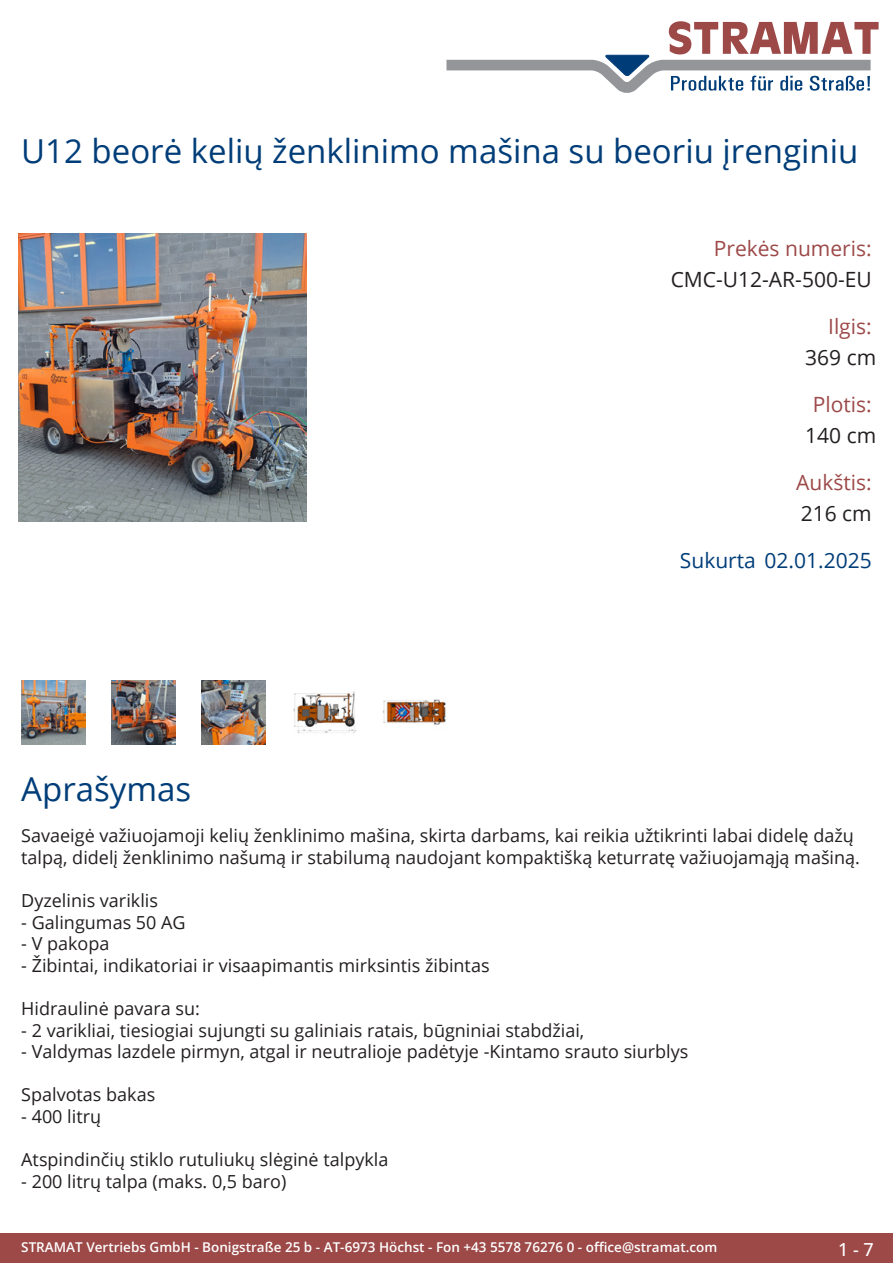
<style>
.page{position:relative;width:893px;height:1263px;background:#fff}
.page>*{position:absolute;margin:0;border:0;box-sizing:border-box;transform-origin:0 0}
.Produkttitel{font:33px "Open Sans";color:#003d78}
.TechDaten_Überschrif{font:21px "Open Sans";color:#9c4948}
.TechDaten_Inhalt{font:21px "Open Sans";color:#231f20}
.Erstellungsdatum{font:21px "Open Sans";color:#003d78}
.Beschreibung_Text{font:18px/21.6px "Open Sans";color:#231f20}
.t1{font:500 18px "Open Sans";color:#fff}
.t2{font:600 13.5px "Open Sans";color:#fff}
</style>
<div class="page">
<div style="left:0;top:1233px;width:893px;height:30px;background:#9c4948"></div>
<svg style="left:446px;top:21px;width:433px;height:72px"></svg>
<img style="left:18px;top:234px;width:288px;height:288px">
<img style="left:21px;top:680px;width:64px;height:64px">
<img style="left:112px;top:680px;width:63px;height:64px">
<img style="left:202px;top:680px;width:64px;height:64px">
<img style="left:293px;top:691px;width:63px;height:43px">
<img style="left:383px;top:699px;width:63px;height:26px">
<p class="Produkttitel" style="left:21px;top:128px;width:839px">U12 beorė kelių ženklinimo mašina su beoriu įrenginiu</p>
<p class="TechDaten_Überschrif" style="left:714px;top:234px;width:159px">Prekės numeris:</p>
<p class="TechDaten_Inhalt" style="left:671px;top:265px;width:203px">CMC-U12-AR-500-EU</p>
<p class="TechDaten_Überschrif" style="left:828px;top:312px;width:45px">Ilgis:</p>
<p class="TechDaten_Inhalt" style="left:805px;top:343px;width:73px">369 cm</p>
<p class="TechDaten_Überschrif" style="left:813px;top:390px;width:60px">Plotis:</p>
<p class="TechDaten_Inhalt" style="left:805px;top:421px;width:73px">140 cm</p>
<p class="TechDaten_Überschrif" style="left:796px;top:468px;width:77px">Aukštis:</p>
<p class="TechDaten_Inhalt" style="left:801px;top:499px;width:73px">216 cm</p>
<p class="Erstellungsdatum" style="left:680px;top:546px;width:193px">Sukurta 02.01.2025</p>
<p class="Produkttitel" style="left:21px;top:766px;width:172px">Aprašymas</p>
<p class="Beschreibung_Text" style="left:21px;top:824px;width:840px">Savaeigė važiuojamoji kelių ženklinimo mašina, skirta darbams, kai reikia užtikrinti labai didelę dažų talpą, didelį ženklinimo našumą ir stabilumą naudojant kompaktišką keturratę važiuojamąją mašiną.</p>
<p class="Beschreibung_Text" style="left:21px;top:889px;width:138px">Dyzelinis variklis</p>
<p class="Beschreibung_Text" style="left:21px;top:911px;width:166px">- Galingumas 50 AG</p>
<p class="Beschreibung_Text" style="left:21px;top:932px;width:90px">- V pakopa</p>
<p class="Beschreibung_Text" style="left:21px;top:954px;width:470px">- Žibintai, indikatoriai ir visaapimantis mirksintis žibintas</p>
<p class="Beschreibung_Text" style="left:21px;top:997px;width:180px">Hidraulinė pavara su:</p>
<p class="Beschreibung_Text" style="left:21px;top:1019px;width:565px">- 2 varikliai, tiesiogiai sujungti su galiniais ratais, būgniniai stabdžiai,</p>
<p class="Beschreibung_Text" style="left:21px;top:1040px;width:669px">- Valdymas lazdele pirmyn, atgal ir neutralioje padėtyje -Kintamo srauto siurblys</p>
<p class="Beschreibung_Text" style="left:21px;top:1083px;width:136px">Spalvotas bakas</p>
<p class="Beschreibung_Text" style="left:21px;top:1105px;width:81px">- 400 litrų</p>
<p class="Beschreibung_Text" style="left:21px;top:1148px;width:369px">Atspindinčių stiklo rutuliukų slėginė talpykla</p>
<p class="Beschreibung_Text" style="left:21px;top:1170px;width:267px">- 200 litrų talpa (maks. 0,5 baro)</p>
<p class="t2" style="left:21px;top:1238px;width:698px">STRAMAT Vertriebs GmbH - Bonigstraße 25 b - AT-6973 Höchst - Fon +43 5578 76276 0 - office@stramat.com</p>
<p class="t1" style="left:838px;top:1237px;width:37px">1 - 7</p>
</div>
